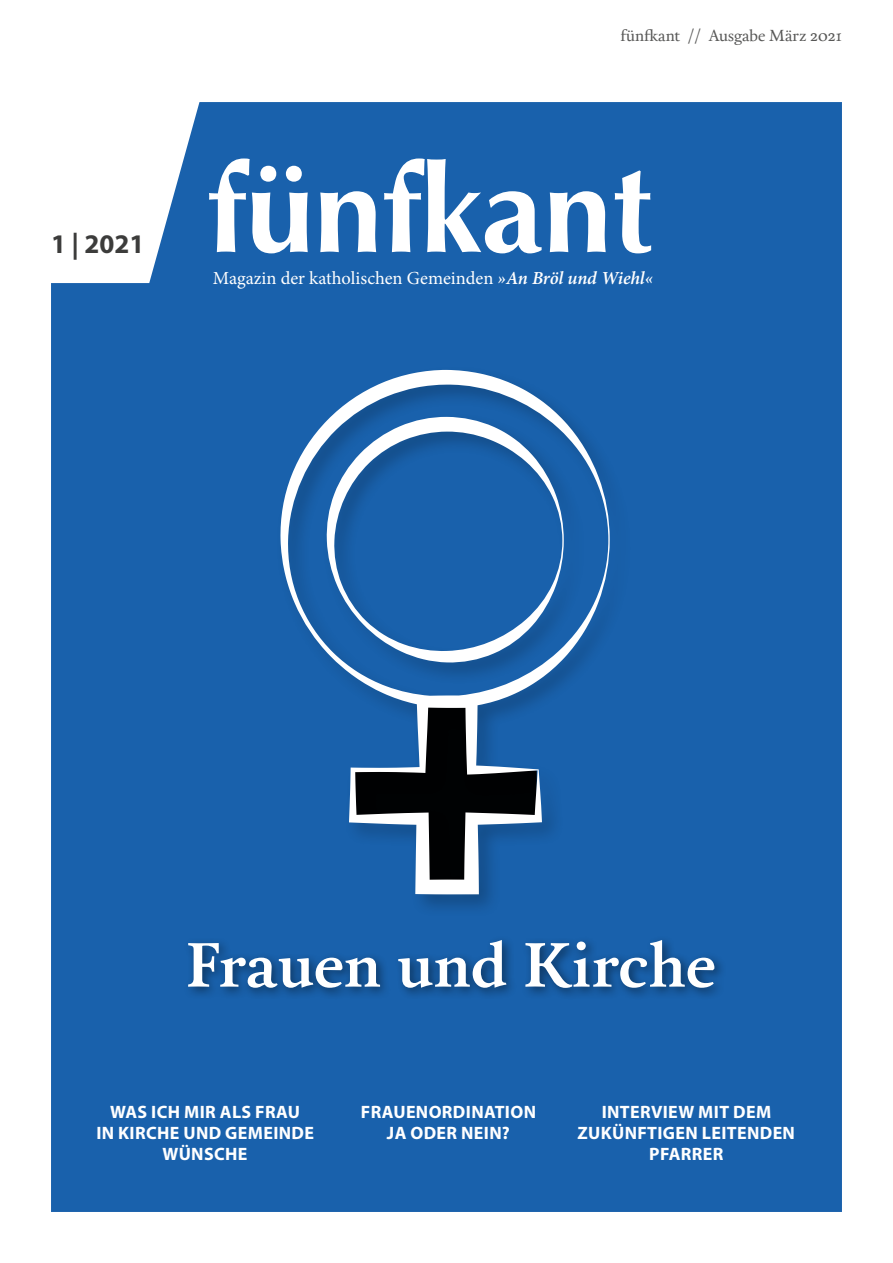
<style>
.page{position:relative;width:893px;height:1263px;background:#fff}
.page>*{position:absolute;margin:0;border:0;box-sizing:border-box;transform-origin:0 0}
.t1{font:700 62.4px "Calendas Plus";color:#fff}
.t2{font:700 27px "Myriad Pro";color:#3c3c3b}
.t3{font:18.45px "Minion Pro";color:#fff}
.t4{font:700 18px/21px "Myriad Pro";letter-spacing:.02em;color:#fff;text-align:center}
.t5{font:15.9px "Calendas Plus";color:#575756}
.s1{font-weight:600;font-style:italic}
</style>
<div class="page">
<div style="left:51px;top:102px;width:791px;height:1110px;background:#1961ac"></div>
<svg style="left:209px;top:158px;width:442px;height:95px"></svg>
<div style="left:183px;top:935px;width:544px;height:66px;background:#000;opacity:.48"></div>
<div style="left:275px;top:365px;width:358px;height:552px;background:#1961ac"></div>
<svg style="left:280px;top:370px;width:330px;height:524px"></svg>
<p class="t5" style="left:620px;top:23px;width:223px">fünfkant // Ausgabe März 2021</p>
<h2 class="t2" style="left:51px;top:227px;width:95px">1 | 2021</h2>
<p class="t3" style="left:213px;top:266px;width:442px">Magazin der katholischen Gemeinden <span class="s1">»An Bröl und Wiehl«</span></p>
<h1 class="t1" style="left:186px;top:920px;width:531px">Frauen und Kirche</h1>
<p class="t4" style="left:96px;top:1100px;width:219px">WAS ICH MIR ALS FRAU<br>IN KIRCHE UND GEMEINDE<br>WÜNSCHE</p>
<p class="t4" style="left:361px;top:1100px;width:177px">FRAUENORDINATION<br>JA ODER NEIN?</p>
<p class="t4" style="left:577px;top:1100px;width:219px">INTERVIEW MIT DEM<br>ZUKÜNFTIGEN LEITENDEN<br>PFARRER</p>
</div>
